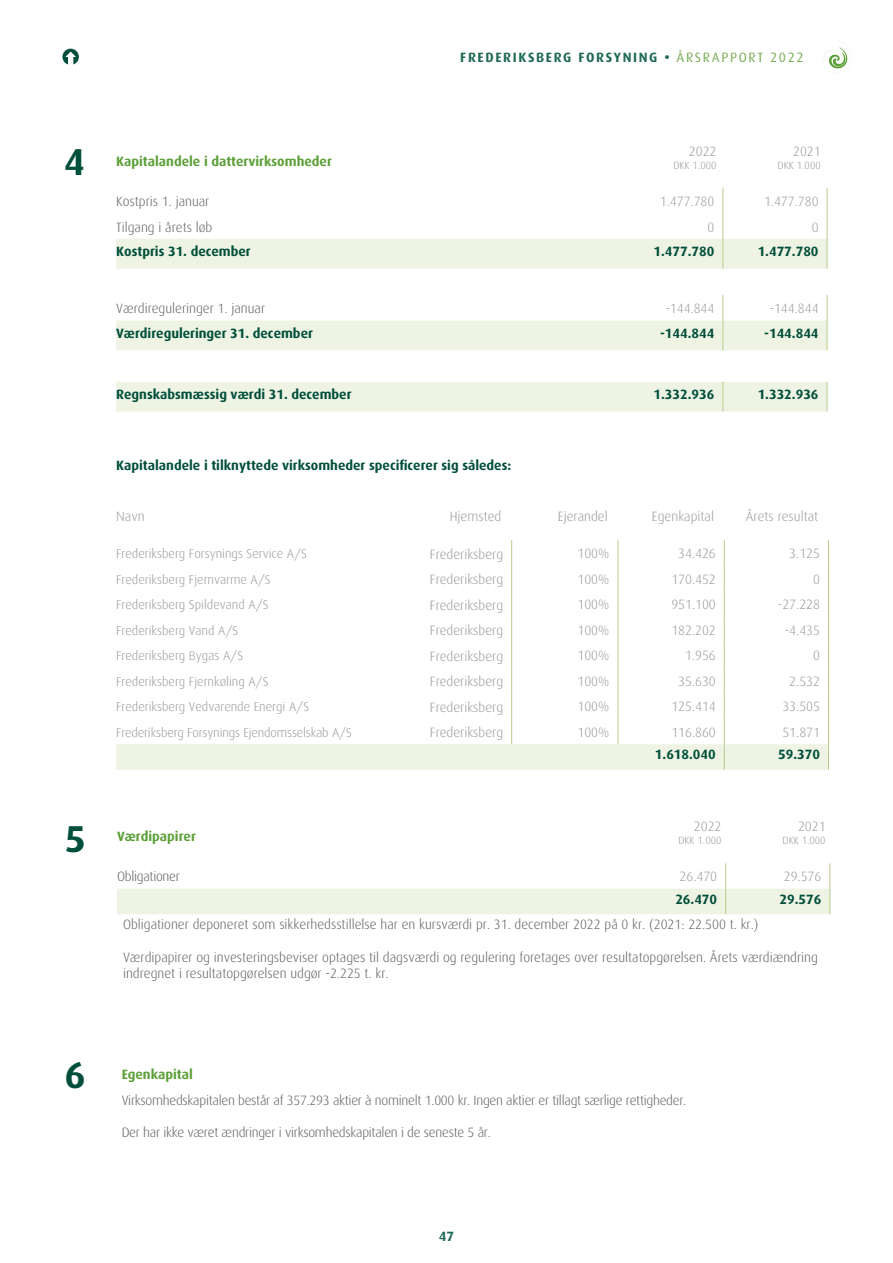
<style>
.page{position:relative;width:893px;height:1263px;background:#fff}
.page>*{position:absolute;margin:0;border:0;box-sizing:border-box;transform-origin:0 0}
.head{font:700 37.5px "Dax";color:#004f3b}
.indeværende_år{font:300 13.5px "Dax";color:#939598}
.brødtekst{font:300 13.5px/16.5px "Dax";color:#57585a}
.brødtekst_regnskab{font:300 13.5px "Dax";letter-spacing:-.02em;color:#57585a}
.mellemrubrik{font:700 13.5px "Dax";color:#004f3b}
.Tabel_resultat{font:700 13.5px "Dax";color:#004f3b}
.brødtekst_regnskab-2{font:300 13.5px "Dax";color:#57585a}
.mellemrubrik-2{font:700 13.5px "Dax";color:#5b9f37}
.tidligere_år{font:300 13.5px "Dax";color:#939598}
.t1{font:700 13.5px "Dax";letter-spacing:.12em;color:#216957}
.tidligere_år-2{font:300 12.75px "Dax";color:#939598}
.indeværende_år-2{font:300 10.5px "Dax";color:#939598}
.s1{font-weight:400;color:#79ad55}
</style>
<div class="page">
<svg style="left:116px;top:540px;width:713px;height:230px"></svg>
<svg style="left:116px;top:188px;width:712px;height:81px"></svg>
<hr style="left:722px;top:239px;width:1px;height:30px;background:#b7cb8c">
<hr style="left:827px;top:239px;width:1px;height:30px;background:#b7cb8c">
<svg style="left:116px;top:295px;width:712px;height:55px"></svg>
<div style="left:116px;top:382px;width:712px;height:29px;background:#eef3e3"></div>
<svg style="left:117px;top:863px;width:713px;height:51px"></svg>
<svg style="left:62px;top:49px;width:17px;height:15px"></svg>
<svg style="left:822px;top:40px;width:30px;height:33px"></svg>
<p class="t1" style="left:460px;top:50px;width:345px">FREDERIKSBERG FORSYNING • <span class="s1">ÅRSRAPPORT 2022</span></p>
<p class="head" style="left:64px;top:141px;width:23px">4</p>
<p class="head" style="left:65px;top:818px;width:23px">5</p>
<p class="head" style="left:64px;top:1054px;width:23px">6</p>
<p class="mellemrubrik-2" style="left:116px;top:153px;width:217px">Kapitalandele i dattervirksomheder</p>
<p class="indeværende_år" style="left:689px;top:144px;width:29px">2022</p>
<p class="indeværende_år-2" style="left:673px;top:159px;width:45px">DKK 1.000</p>
<p class="indeværende_år" style="left:793px;top:144px;width:29px">2021</p>
<p class="indeværende_år-2" style="left:778px;top:159px;width:45px">DKK 1.000</p>
<p class="brødtekst_regnskab-2" style="left:116px;top:194px;width:95px">Kostpris 1. januar</p>
<p class="indeværende_år" style="left:660px;top:194px;width:56px">1.477.780</p>
<p class="indeværende_år" style="left:764px;top:194px;width:56px">1.477.780</p>
<p class="brødtekst_regnskab-2" style="left:116px;top:219px;width:98px">Tilgang i årets løb</p>
<p class="indeværende_år" style="left:707px;top:219px;width:8px">0</p>
<p class="indeværende_år" style="left:812px;top:219px;width:8px">0</p>
<p class="mellemrubrik" style="left:116px;top:244px;width:136px">Kostpris 31. december</p>
<p class="Tabel_resultat" style="left:653px;top:244px;width:62px">1.477.780</p>
<p class="Tabel_resultat" style="left:758px;top:244px;width:62px">1.477.780</p>
<p class="brødtekst_regnskab-2" style="left:116px;top:301px;width:150px">Værdireguleringer 1. januar</p>
<p class="indeværende_år" style="left:665px;top:301px;width:51px">-144.844</p>
<p class="indeværende_år" style="left:769px;top:301px;width:51px">-144.844</p>
<p class="mellemrubrik" style="left:116px;top:326px;width:198px">Værdireguleringer 31. december</p>
<p class="Tabel_resultat" style="left:660px;top:326px;width:56px">-144.844</p>
<p class="Tabel_resultat" style="left:764px;top:326px;width:56px">-144.844</p>
<p class="mellemrubrik" style="left:116px;top:387px;width:237px">Regnskabsmæssig værdi 31. december</p>
<p class="Tabel_resultat" style="left:653px;top:387px;width:62px">1.332.936</p>
<p class="Tabel_resultat" style="left:758px;top:387px;width:62px">1.332.936</p>
<p class="mellemrubrik" style="left:116px;top:458px;width:397px">Kapitalandele i tilknyttede virksomheder specificerer sig således:</p>
<p class="tidligere_år" style="left:116px;top:509px;width:30px">Navn</p>
<p class="tidligere_år" style="left:450px;top:509px;width:53px">Hjemsted</p>
<p class="tidligere_år" style="left:558px;top:509px;width:51px">Ejerandel</p>
<p class="tidligere_år" style="left:652px;top:509px;width:64px">Egenkapital</p>
<p class="tidligere_år" style="left:746px;top:509px;width:74px">Årets resultat</p>
<p class="tidligere_år-2" style="left:116px;top:547px;width:192px">Frederiksberg Forsynings Service A/S</p>
<p class="indeværende_år" style="left:430px;top:547px;width:75px">Frederiksberg</p>
<p class="indeværende_år" style="left:577px;top:546px;width:33px">100%</p>
<p class="indeværende_år" style="left:678px;top:546px;width:39px">34.426</p>
<p class="indeværende_år" style="left:789px;top:546px;width:32px">3.125</p>
<p class="tidligere_år-2" style="left:116px;top:572px;width:156px">Frederiksberg Fjernvarme A/S</p>
<p class="indeværende_år" style="left:430px;top:572px;width:75px">Frederiksberg</p>
<p class="indeværende_år" style="left:577px;top:572px;width:33px">100%</p>
<p class="indeværende_år" style="left:671px;top:572px;width:46px">170.452</p>
<p class="indeværende_år" style="left:813px;top:572px;width:8px">0</p>
<p class="tidligere_år-2" style="left:116px;top:598px;width:154px">Frederiksberg Spildevand A/S</p>
<p class="indeværende_år" style="left:430px;top:598px;width:75px">Frederiksberg</p>
<p class="indeværende_år" style="left:577px;top:597px;width:33px">100%</p>
<p class="indeværende_år" style="left:671px;top:597px;width:46px">951.100</p>
<p class="indeværende_år" style="left:778px;top:597px;width:44px">‑27.228</p>
<p class="tidligere_år-2" style="left:116px;top:623px;width:124px">Frederiksberg Vand A/S</p>
<p class="indeværende_år" style="left:430px;top:623px;width:75px">Frederiksberg</p>
<p class="indeværende_år" style="left:577px;top:623px;width:33px">100%</p>
<p class="indeværende_år" style="left:671px;top:623px;width:46px">182.202</p>
<p class="indeværende_år" style="left:785px;top:623px;width:37px">‑4.435</p>
<p class="tidligere_år-2" style="left:116px;top:649px;width:128px">Frederiksberg Bygas A/S</p>
<p class="indeværende_år" style="left:430px;top:649px;width:75px">Frederiksberg</p>
<p class="indeværende_år" style="left:577px;top:648px;width:33px">100%</p>
<p class="indeværende_år" style="left:685px;top:648px;width:32px">1.956</p>
<p class="indeværende_år" style="left:813px;top:648px;width:8px">0</p>
<p class="tidligere_år-2" style="left:116px;top:675px;width:154px">Frederiksberg Fjernkøling A/S</p>
<p class="indeværende_år" style="left:430px;top:674px;width:75px">Frederiksberg</p>
<p class="indeværende_år" style="left:577px;top:674px;width:33px">100%</p>
<p class="indeværende_år" style="left:678px;top:674px;width:39px">35.630</p>
<p class="indeværende_år" style="left:789px;top:674px;width:32px">2.532</p>
<p class="tidligere_år-2" style="left:116px;top:700px;width:194px">Frederiksberg Vedvarende Energi A/S</p>
<p class="indeværende_år" style="left:430px;top:700px;width:75px">Frederiksberg</p>
<p class="indeværende_år" style="left:577px;top:699px;width:33px">100%</p>
<p class="indeværende_år" style="left:671px;top:699px;width:46px">125.414</p>
<p class="indeværende_år" style="left:782px;top:699px;width:39px">33.505</p>
<p class="tidligere_år-2" style="left:116px;top:725px;width:237px">Frederiksberg Forsynings Ejendomsselskab A/S</p>
<p class="indeværende_år" style="left:430px;top:725px;width:75px">Frederiksberg</p>
<p class="indeværende_år" style="left:577px;top:725px;width:33px">100%</p>
<p class="indeværende_år" style="left:671px;top:725px;width:46px">116.860</p>
<p class="indeværende_år" style="left:782px;top:725px;width:39px">51.871</p>
<p class="Tabel_resultat" style="left:655px;top:747px;width:62px">1.618.040</p>
<p class="Tabel_resultat" style="left:778px;top:747px;width:43px">59.370</p>
<p class="mellemrubrik-2" style="left:117px;top:829px;width:80px">Værdipapirer</p>
<p class="indeværende_år" style="left:694px;top:819px;width:29px">2022</p>
<p class="indeværende_år-2" style="left:678px;top:834px;width:45px">DKK 1.000</p>
<p class="indeværende_år" style="left:798px;top:819px;width:29px">2021</p>
<p class="indeværende_år-2" style="left:782px;top:834px;width:45px">DKK 1.000</p>
<p class="brødtekst_regnskab" style="left:117px;top:869px;width:64px">Obligationer</p>
<p class="indeværende_år" style="left:680px;top:869px;width:39px">26.470</p>
<p class="indeværende_år" style="left:784px;top:869px;width:39px">29.576</p>
<p class="Tabel_resultat" style="left:675px;top:892px;width:43px">26.470</p>
<p class="Tabel_resultat" style="left:779px;top:892px;width:43px">29.576</p>
<p class="brødtekst" style="left:123px;top:916px;width:637px">Obligationer deponeret som sikkerhedsstillelse har en kursværdi pr. 31. december 2022 på 0 kr. (2021: 22.500 t. kr.)</p>
<p class="brødtekst" style="left:123px;top:949px;width:696px">Værdipapirer og investeringsbeviser optages til dagsværdi og regulering foretages over resultatopgørelsen. Årets værdiændring indregnet i resultatopgørelsen udgør -2.225 t. kr.</p>
<p class="mellemrubrik-2" style="left:122px;top:1066px;width:73px">Egenkapital</p>
<p class="brødtekst_regnskab" style="left:122px;top:1092px;width:566px">Virksomhedskapitalen består af 357.293 aktier à nominelt 1.000 kr. Ingen aktier er tillagt særlige rettigheder.</p>
<p class="brødtekst_regnskab" style="left:122px;top:1125px;width:371px">Der har ikke været ændringer i virksomhedskapitalen i de seneste 5 år.</p>
<p class="t1" style="left:439px;top:1228px;width:17px">47</p>
</div>
